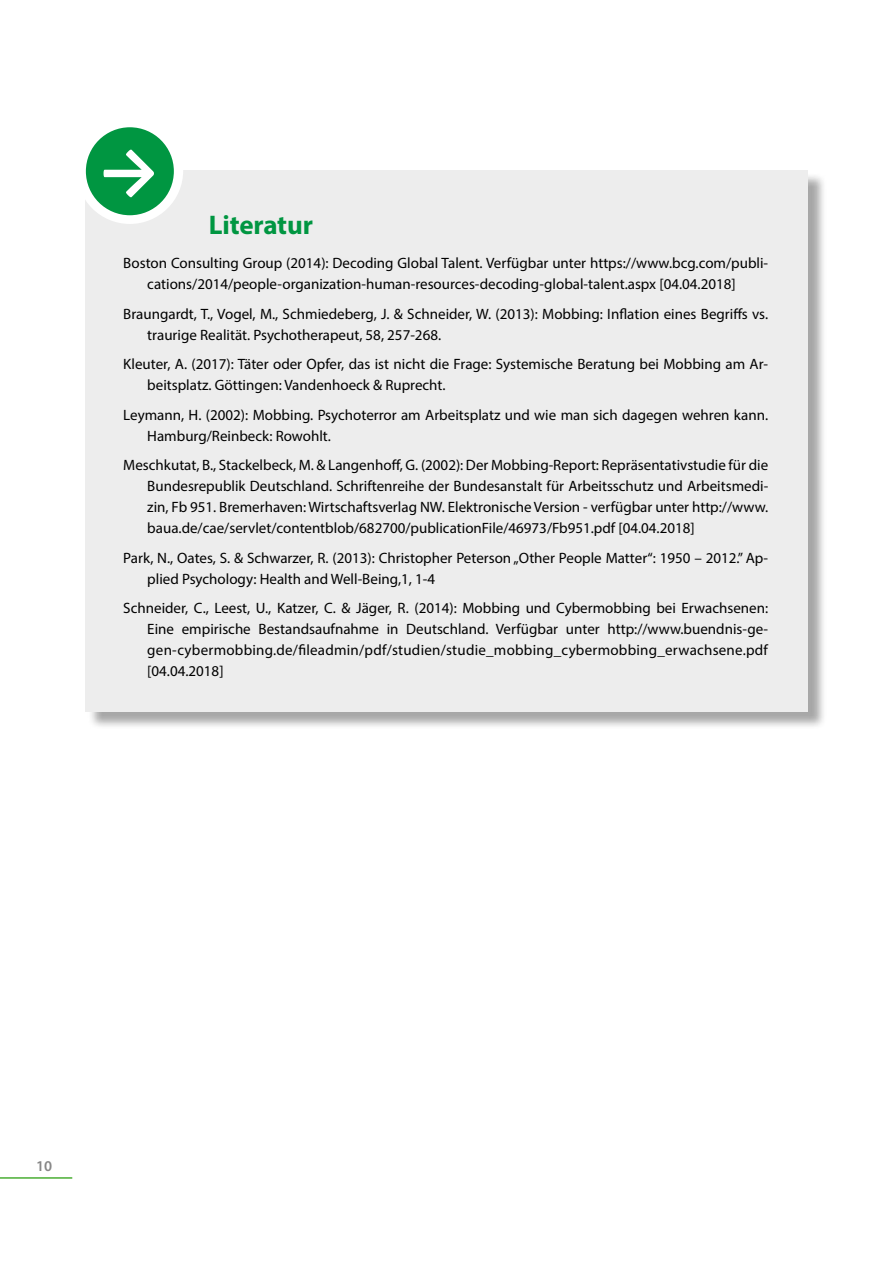
<style>
.page{position:relative;width:893px;height:1263px;background:#fff}
.page>*{position:absolute;margin:0;border:0;box-sizing:border-box;transform-origin:0 0}
.t1{font:700 65.7px "Calibri";color:#fff}
.t2{font:700 27px "Myriad Pro";letter-spacing:-.005em;color:#009641}
.t3{font:15px/21px "Myriad Pro";color:#000}
.t4{font:600 15px "Myriad Pro";color:#878787}
</style>
<div class="page">
<hr style="left:0;top:1177px;width:72px;height:2px;background:#4aad33">
<div style="left:87px;top:172px;width:740px;height:558px;background:#000;opacity:.35"></div>
<div style="left:85px;top:170px;width:723px;height:541px;background:#ededed"></div>
<div style="left:77px;top:117px;width:106px;height:107px;background:#fff;border-radius:50%"></div>
<div style="left:86px;top:127px;width:88px;height:88px;background:#009641;border-radius:50%"></div>
<h1 class="t1" style="left:99px;top:129px;width:61px">→</h1>
<h2 class="t2" style="left:209px;top:208px;width:106px">Literatur</h2>
<p class="t3" style="left:123px;top:252px;width:646px;text-align:center">Boston Consulting Group (2014): Decoding Global Talent. Verfügbar unter https://www.bcg.com/publi&shy;cations/2014/people-organization-human-resources-decoding-global-talent.aspx [04.04.2018]</p>
<p class="t3" style="left:147px;top:303px;width:622px;text-indent:-24px">Braungardt, T., Vogel, M., Schmiedeberg, J. &amp; Schneider, W. (2013): Mobbing: Inflation eines Begriffs vs. traurige Realität. Psychotherapeut, 58, 257-268.</p>
<p class="t3" style="left:147px;top:353px;width:622px;text-indent:-24px">Kleuter, A. (2017): Täter oder Opfer, das ist nicht die Frage: Systemische Beratung bei Mobbing am Ar&shy;beitsplatz. Göttingen: Vandenhoeck &amp; Ruprecht.</p>
<p class="t3" style="left:147px;top:404px;width:622px;text-indent:-24px">Leymann, H. (2002): Mobbing. Psychoterror am Arbeitsplatz und wie man sich dagegen wehren kann.<br>Hamburg/Reinbeck: Rowohlt.</p>
<p class="t3" style="left:147px;top:454px;width:622px;text-align:justify;text-indent:-24px">Meschkutat, B., Stackelbeck, M. &amp; Langenhoff, G. (2002): Der Mobbing-Report: Repräsentativstudie für die Bundesrepublik Deutschland. Schriftenreihe der Bundesanstalt für Arbeitsschutz und Arbeitsmedi&shy;zin, Fb 951. Bremerhaven: Wirtschaftsverlag NW. Elektronische Version - verfügbar unter http://www. baua.de/cae/servlet/contentblob/682700/publicationFile/46973/Fb951.pdf [04.04.2018]</p>
<p class="t3" style="left:147px;top:547px;width:622px;text-indent:-24px">Park, N., Oates, S. &amp; Schwarzer, R. (2013): Christopher Peterson „Other People Matter“: 1950 – 2012.” Ap&shy;plied Psychology: Health and Well-Being,1, 1-4</p>
<p class="t3" style="left:147px;top:597px;width:622px;text-align:justify;text-indent:-24px">Schneider, C., Leest, U., Katzer, C. &amp; Jäger, R. (2014): Mobbing und Cybermobbing bei Erwachsenen:<br>Eine empirische Bestandsaufnahme in Deutschland. Verfügbar unter http://www.buendnis-ge&shy;gen-cybermobbing.de/fileadmin/pdf/studien/studie_mobbing_cybermobbing_erwachsene.pdf [04.04.2018]</p>
<p class="t4" style="left:36px;top:1157px;width:18px">10</p>
</div>
